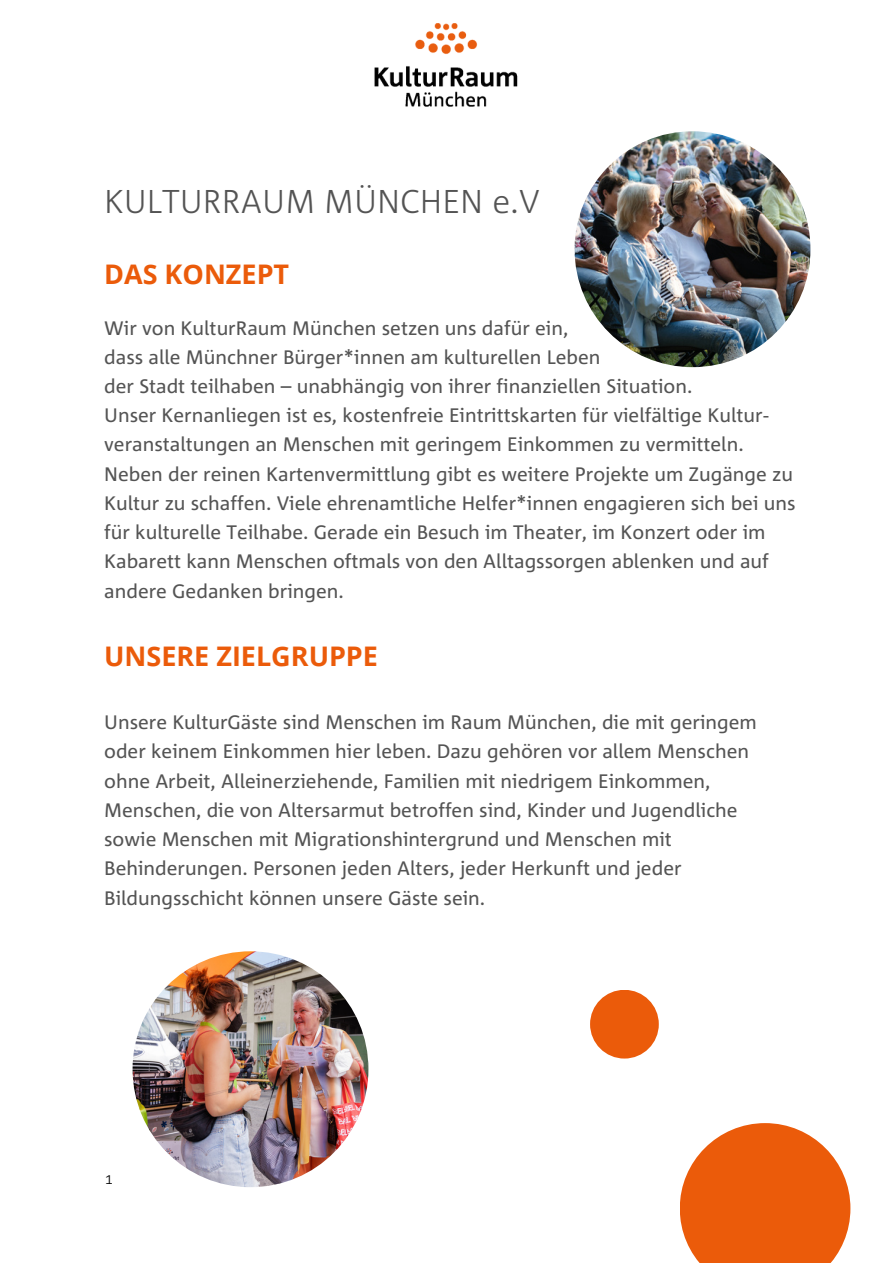
<style>
.page{position:relative;width:893px;height:1264px;background:#fff}
.page>*{position:absolute;margin:0;border:0;box-sizing:border-box;transform-origin:0 0}
.t1{font:300 33px "Corpid C1";color:#545454}
.t2{font:700 27px "Open Sans";color:#eb5b0a}
.t3{font:19.5px/29.2px "Corpid C1";color:#545454}
.t4{font:300 15px "Corpid C1";color:#000}
</style>
<div class="page">
<img style="left:574px;top:131px;width:236px;height:236px;border-radius:50%">
<img style="left:374px;top:23px;width:144px;height:84px">
<div style="left:590px;top:989px;width:68px;height:69px;background:#eb5b0a;border-radius:50%"></div>
<svg style="left:680px;top:1123px;width:170px;height:139px"></svg>
<img style="left:132px;top:951px;width:236px;height:236px;border-radius:50%">
<h1 class="t1" style="left:104px;top:180px;width:437px">KULTURRAUM MÜNCHEN e.V</h1>
<h2 class="t2" style="left:104px;top:255px;width:186px">DAS KONZEPT</h2>
<p class="t3" style="left:104px;top:312px;width:692px">Wir von KulturRaum München setzen uns dafü r ein,<br>dass alle Münchner Bürger*innen am kulturellen Leben<br>der Stadt teilhaben – unabhä ngig von ihrer finanziellen Situation.<br>Unser Kernanliegen ist es, kostenfreie Eintrittskarten für vielfältige Kultur&shy;veranstaltungen an Menschen mit geringem Einkommen zu vermitteln.<br>Neben der reinen Kartenvermittlung gibt es weitere Projekte um Zugänge zu Kultur zu schaffen. Viele ehrenamtliche Helfer*innen engagieren sich bei uns für kulturelle Teilhabe. Gerade ein Besuch im Theater, im Konzert oder im Kabarett kann Menschen oftmals von den Alltagssorgen ablenken und auf andere Gedanken bringen.</p>
<h2 class="t2" style="left:104px;top:637px;width:275px">UNSERE ZIELGRUPPE</h2>
<p class="t3" style="left:104px;top:707px;width:654px">Unsere KulturGäste sind Menschen im Raum Mü nchen, die mit geringem oder keinem Einkommen hier leben. Dazu gehören vor allem Menschen ohne Arbeit, Alleinerziehende, Familien mit niedrigem Einkommen, Menschen, die von Altersarmut betroffen sind, Kinder und Jugendliche sowie Menschen mit Migrationshintergrund und Menschen mit Behinderungen. Personen jeden Alters, jeder Herkunft und jeder Bildungsschicht können unsere Gäste sein.</p>
<p class="t4" style="left:105px;top:1169px;width:10px">1</p>
</div>
